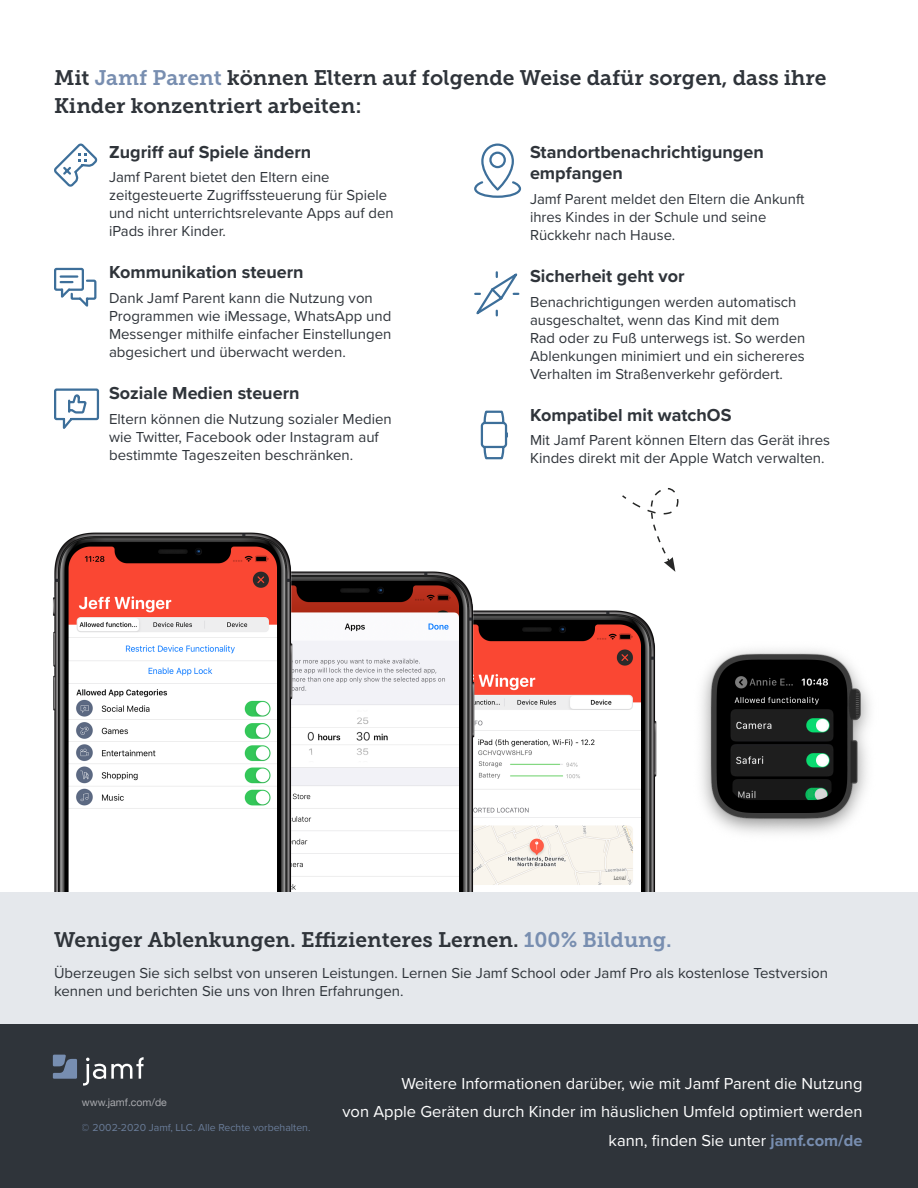
<style>
.page{position:relative;width:918px;height:1188px;background:#fff}
.page>*{position:absolute;margin:0;border:0;box-sizing:border-box;transform-origin:0 0}
.t1{font:21px/28.5px "Museo Slab 700";color:#2f343a}
.t2{font:700 18px/21.6px "Proxima Nova";color:#2f343a}
.t3{font:16.5px/28.5px "Proxima Nova";color:#fff;text-align:right}
.t4{font:15px/18px "Proxima Nova";color:#2f343a}
.t5{font:10.5px "Proxima Nova";color:#788eb0}
.t6{font:10.5px "Helvetica Neue";color:#a8a9ad}
.s1{color:#788eb0}
.s2{font-weight:700;color:#788eb0}
</style>
<div class="page">
<img style="left:496px;top:610px;width:161px;height:282px">
<img style="left:313px;top:571px;width:183px;height:321px">
<img style="left:53px;top:532px;width:260px;height:360px">
<div style="left:0;top:892px;width:918px;height:133px;background:#e5e8ec"></div>
<svg style="left:54px;top:143px;width:44px;height:44px"></svg>
<svg style="left:54px;top:267px;width:43px;height:40px"></svg>
<svg style="left:54px;top:388px;width:46px;height:41px"></svg>
<svg style="left:474px;top:143px;width:48px;height:55px"></svg>
<svg style="left:474px;top:271px;width:46px;height:46px"></svg>
<div style="left:0;top:1025px;width:918px;height:163px;background:#2f343a"></div>
<svg style="left:83px;top:1057px;width:61px;height:29px"></svg>
<svg style="left:53px;top:1055px;width:24px;height:24px"></svg>
<svg style="left:622px;top:488px;width:57px;height:84px"></svg>
<svg style="left:480px;top:410px;width:28px;height:50px"></svg>
<img style="left:701px;top:649px;width:169px;height:185px">
<p class="t1" style="left:54px;top:63px;width:774px">Mit <span class="s1">Jamf Parent</span> können Eltern auf folgende Weise dafür sorgen, dass ihre<br>Kinder konzentriert arbeiten:</p>
<p class="t2" style="left:109px;top:141px;width:204px">Zugriff auf Spiele ändern</p>
<p class="t4" style="left:109px;top:168px;width:286px">Jamf Parent bietet den Eltern eine zeitgesteuerte Zugriffssteuerung für Spiele und nicht unterrichtsrelevante Apps auf den iPads ihrer Kinder.</p>
<p class="t2" style="left:109px;top:261px;width:196px">Kommunikation steuern</p>
<p class="t4" style="left:109px;top:288px;width:284px">Dank Jamf Parent kann die Nutzung von Programmen wie iMessage, WhatsApp und Messenger mithilfe einfacher Einstellungen abgesichert und überwacht werden.</p>
<p class="t2" style="left:109px;top:382px;width:192px">Soziale Medien steuern</p>
<p class="t4" style="left:109px;top:409px;width:284px">Eltern können die Nutzung sozialer Medien wie Twitter, Facebook oder Instagram auf bestimmte Tageszeiten beschränken.</p>
<p class="t2" style="left:530px;top:141px;width:235px">Standortbenachrichtigungen empfangen</p>
<p class="t4" style="left:530px;top:189px;width:276px">Jamf Parent meldet den Eltern die Ankunft ihres Kindes in der Schule und seine<br>Rückkehr nach Hause.</p>
<p class="t2" style="left:530px;top:265px;width:156px">Sicherheit geht vor</p>
<p class="t4" style="left:530px;top:292px;width:277px">Benachrichtigungen werden automatisch ausgeschaltet, wenn das Kind mit dem Rad oder zu Fuß unterwegs ist. So werden Ablenkungen minimiert und ein sichereres Verhalten im Straßenverkehr gefördert.</p>
<p class="t2" style="left:530px;top:403px;width:203px">Kompatibel mit watchOS</p>
<p class="t4" style="left:530px;top:431px;width:302px">Mit Jamf Parent können Eltern das Gerät ihres<br>Kindes direkt mit der Apple Watch verwalten.</p>
<p class="t1" style="left:54px;top:925px;width:619px">Weniger Ablenkungen. Effizienteres Lernen. <span class="s1">100% Bildung.</span></p>
<p class="t4" style="left:54px;top:964px;width:775px">Überzeugen Sie sich selbst von unseren Leistungen. Lernen Sie Jamf School oder Jamf Pro als kostenlose Testversion kennen und berichten Sie uns von Ihren Erfahrungen.</p>
<p class="t6" style="left:82px;top:1095px;width:87px">www.jamf.com/de</p>
<p class="t5" style="left:82px;top:1120px;width:230px">© 2002-2020 Jamf, LLC. Alle Rechte vorbehalten.</p>
<p class="t3" style="left:401px;top:1069px;width:463px">Weitere Informationen darüber, wie mit Jamf Parent die Nutzung</p>
<p class="t3" style="left:343px;top:1097px;width:521px">von Apple Geräten durch Kinder im häuslichen Umfeld optimiert werden kann, finden Sie unter <span class="s2">jamf.com/de</span></p>
</div>
